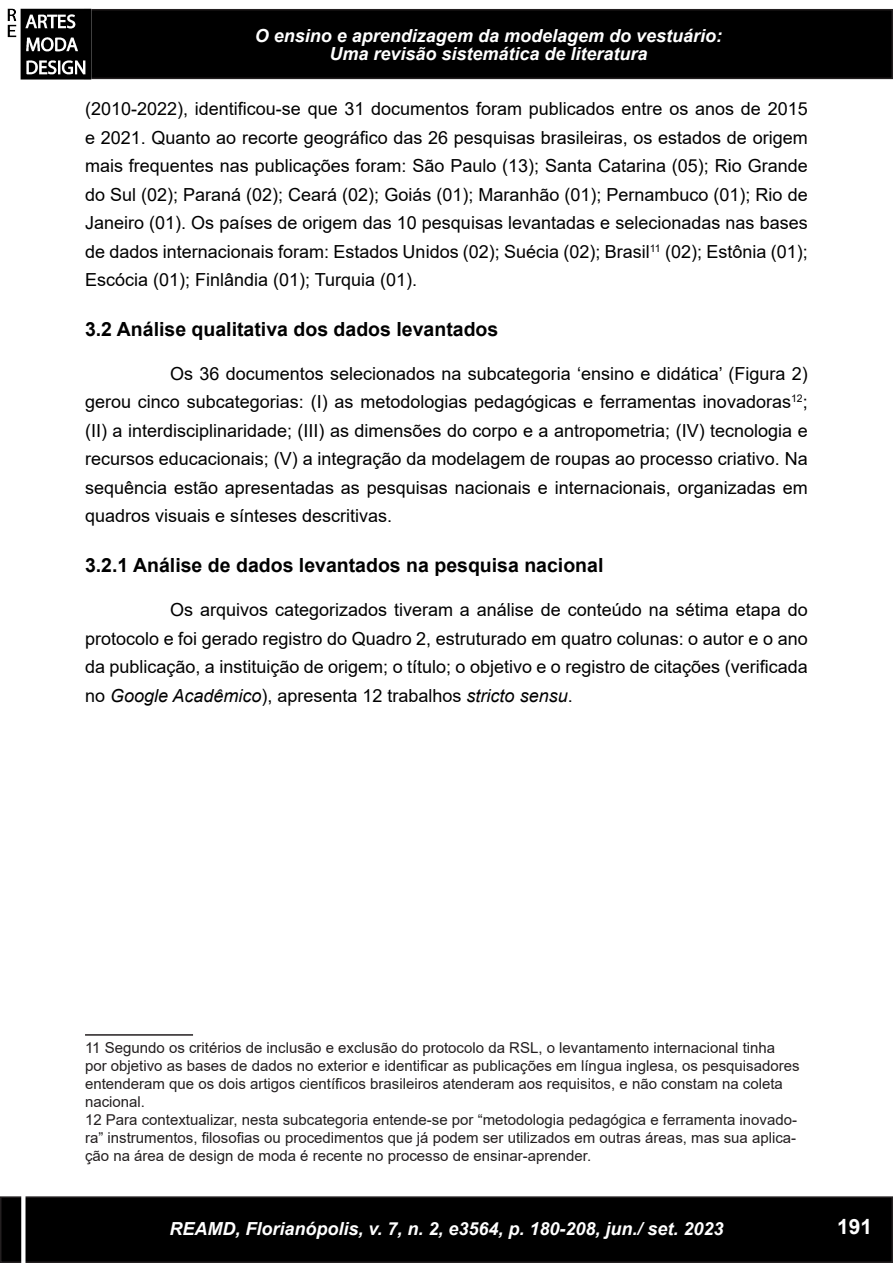
<style>
.page{position:relative;width:893px;height:1263px;background:#fff}
.page>*{position:absolute;margin:0;border:0;box-sizing:border-box;transform-origin:0 0}
.t1{font:700 21px "Arial";color:#fff}
.introdução{font:700 19.5px "Arial";color:#000}
.Texto{font:18px/28.5px "Arial";color:#000;text-align:justify}
.t2{font:italic 700 18px/18.6px "Arial";color:#fff;text-align:center}
.nota_de_rodapé{font:15px/18px "Arial";color:#231f20}
.s1{font-style:italic}
</style>
<div class="page">
<div style="left:85px;top:10px;width:807px;height:68px;background:#000"></div>
<div style="left:84px;top:9px;width:809px;height:70px;border:2px solid #231f20"></div>
<img style="left:7px;top:8px;width:93px;height:72px">
<div style="left:1px;top:1197px;width:891px;height:65px;background:#000"></div>
<div style="left:0;top:1196px;width:893px;height:67px;border:2px solid #231f20"></div>
<div style="left:21px;top:383px;width:5px;height:880px;background:#fff"></div>
<hr style="left:85px;top:1034px;width:108px;height:2px;background:#231f20">
<p class="t2" style="left:255px;top:27px;width:469px">O ensino e aprendizagem da modelagem do vestuário:<br>Uma revisão sistemática de literatura</p>
<p class="Texto" style="left:85px;top:94px;width:724px">(2010-2022), identificou-se que 31 documentos foram publicados entre os anos de 2015 e 2021. Quanto ao recorte geográfico das 26 pesquisas brasileiras, os estados de origem mais frequentes nas publicações foram: São Paulo (13); Santa Catarina (05); Rio Grande do Sul (02); Paraná (02); Ceará (02); Goiás (01); Maranhão (01); Pernambuco (01); Rio de Janeiro (01). Os países de origem das 10 pesquisas levantadas e selecionadas nas bases de dados internacionais foram: Estados Unidos (02); Suécia (02); Brasil<sup>11</sup> (02); Estônia (01); Escócia (01); Finlândia (01); Turquia (01).</p>
<p class="introdução" style="left:85px;top:315px;width:415px">3.2 Análise qualitativa dos dados levantados</p>
<p class="Texto" style="left:85px;top:359px;width:724px;text-indent:85px">Os 36 documentos selecionados na subcategoria ‘ensino e didática’ (Figura 2) gerou cinco subcategorias: (I) as metodologias pedagógicas e ferramentas inovadoras<sup>12</sup>; (II) a interdisciplinaridade; (III) as dimensões do corpo e a antropometria; (IV) tecnologia e recursos educacionais; (V) a integração da modelagem de roupas ao processo criativo. Na sequência estão apresentadas as pesquisas nacionais e internacionais, organizadas em quadros visuais e sínteses descritivas.</p>
<p class="introdução" style="left:85px;top:551px;width:520px">3.2.1 Análise de dados levantados na pesquisa nacional</p>
<p class="Texto" style="left:85px;top:595px;width:724px;text-indent:85px">Os arquivos categorizados tiveram a análise de conteúdo na sétima etapa do protocolo e foi gerado registro do Quadro 2, estruturado em quatro colunas: o autor e o ano da publicação, a instituição de origem; o título; o objetivo e o registro de citações (verificada no <span class="s1">Google Acadêmico</span>), apresenta 12 trabalhos <span class="s1">stricto sensu</span>.</p>
<p class="nota_de_rodapé" style="left:85px;top:1038px;width:716px">11 Segundo os critérios de inclusão e exclusão do protocolo da RSL, o levantamento internacional tinha por objetivo as bases de dados no exterior e identificar as publicações em língua inglesa, os pesquisadores entenderam que os dois artigos científicos brasileiros atenderam aos requisitos, e não constam na coleta nacional.</p>
<p class="nota_de_rodapé" style="left:85px;top:1110px;width:714px;text-align:justify">12 Para contextualizar, nesta subcategoria entende-se por “metodologia pedagógica e ferramenta inovado&shy;ra” instrumentos, filosofias ou procedimentos que já podem ser utilizados em outras áreas, mas sua aplica&shy;ção na área de design de moda é recente no processo de ensinar-aprender.</p>
<p class="t2" style="left:169px;top:1220px;width:556px">REAMD, Florianópolis, v. 7, n. 2, e3564, p. 180-208, jun./ set. 2023</p>
<p class="t1" style="left:837px;top:1211px;width:37px">191</p>
</div>
